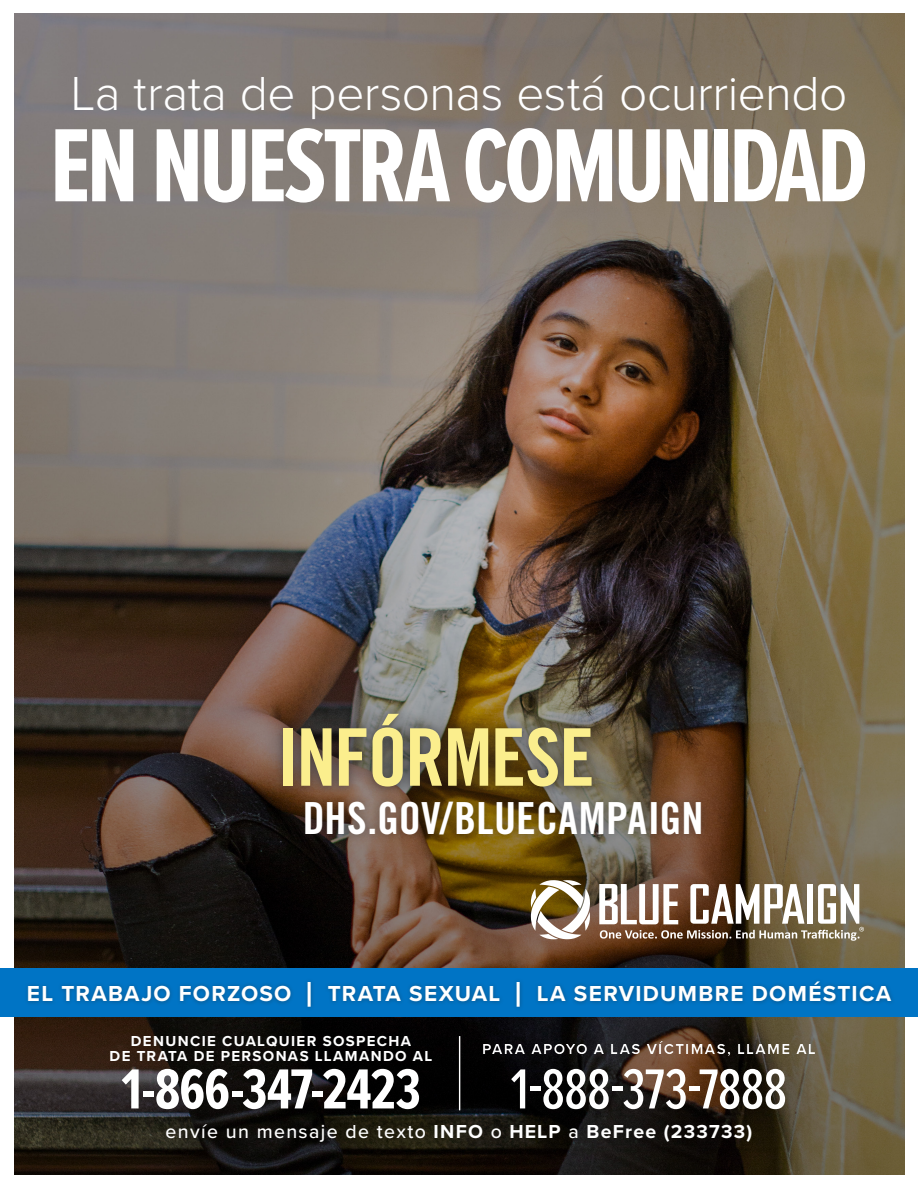
<style>
.page{position:relative;width:918px;height:1188px;background:#fff}
.page>*{position:absolute;margin:0;border:0;box-sizing:border-box;transform-origin:0 0}
.Header_1_1{font:700 108px "Proxima Nova Ex Cn";letter-spacing:-.04em;color:#fff}
.t1{font:79.65px "Trade Gothic LT Std Bd Cn 20";letter-spacing:-.025em;color:#fbee8d}
.H4_1{font:700 58.5px "Proxima Nova Ex Cn";letter-spacing:-.02em;color:#fff}
.H4_3{font:500 58.5px "Proxima Nova Ex Cn";letter-spacing:-.015em;color:#fff}
.Header_1{font:300 49.5px "Proxima Nova";letter-spacing:-.01em;color:#fff}
.H2_2{font:44.25px "Trade Gothic LT Std Bd Cn 20";letter-spacing:.005em;color:#fff}
.t2{font:700 22.5px "Proxima Nova";letter-spacing:.055em;color:#fff}
.t3{font:500 19.5px "Proxima Nova";letter-spacing:.07em;color:#fff}
.t4{font:700 15px/15px "Proxima Nova";letter-spacing:.09em;color:#fff;text-align:center}
.s1{font-size:34.95px}
.s2{font-weight:700}
</style>
<div class="page">
<img style="left:14px;top:14px;width:890px;height:1160px">
<div style="left:0;top:968px;width:918px;height:49px;background:#0074c5"></div>
<div style="left:261px;top:692px;width:352px;height:116px;background:#231f20;opacity:.5"></div>
<div style="left:274px;top:705px;width:326px;height:90px;background:#231f20;opacity:.4"></div>
<div style="left:296px;top:793px;width:414px;height:51px;background:#231f20;opacity:.4"></div>
<div style="left:24px;top:978px;width:872px;height:33px;background:#231f20;opacity:.35"></div>
<svg style="left:531px;top:880px;width:59px;height:59px"></svg>
<svg style="left:599px;top:884px;width:265px;height:57px"></svg>
<div style="left:460px;top:1034px;width:375px;height:30px;background:#231f20;opacity:.31"></div>
<hr style="left:459px;top:1036px;width:1px;height:74px;background:#fff">
<h1 class="Header_1" style="left:70px;top:56px;width:779px">La trata de personas está ocurriendo</h1>
<h1 class="Header_1_1" style="left:50px;top:87px;width:820px">EN NUESTRA COMUNIDAD</h1>
<h2 class="t1" style="left:277px;top:709px;width:319px">INFÓRMESE</h2>
<h2 class="H2_2" style="left:303px;top:792px;width:402px">DHS.GOV/BLUECAMPAIGN</h2>
<h3 class="t2" style="left:27px;top:977px;width:866px">EL TRABAJO FORZOSO <span class="s1">|</span> TRATA SEXUAL <span class="s1">|</span> LA SERVIDUMBRE DOMÉSTICA</h3>
<h4 class="t4" style="left:110px;top:1033px;width:324px">DENUNCIE CUALQUIER SOSPECHA<br>DE TRATA DE PERSONAS LLAMANDO AL</h4>
<p class="t4" style="left:482px;top:1041px;width:335px">PARA APOYO A LAS VÍCTIMAS, LLAME AL</p>
<h4 class="H4_3" style="left:511px;top:1047px;width:278px">1-888-373-7888</h4>
<h5 class="t3" style="left:166px;top:1117px;width:588px">envíe un mensaje de texto <span class="s2">INFO</span> o <span class="s2">HELP</span> a <span class="s2">BeFree (233733)</span></h5>
<h4 class="H4_1" style="left:121px;top:1047px;width:301px">1-866-347-2423</h4>
</div>
